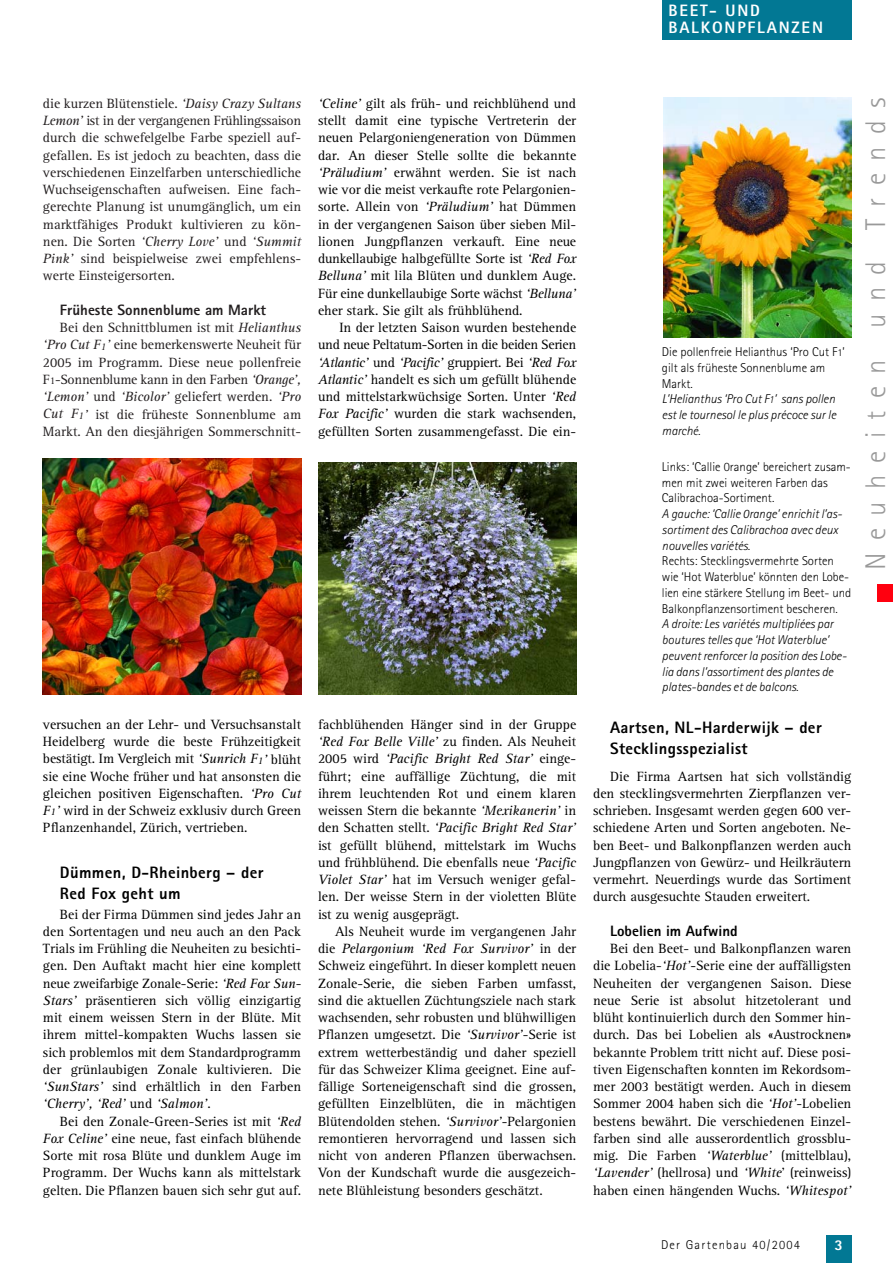
<style>
.page{position:relative;width:893px;height:1263px;background:#fff}
.page>*{position:absolute;margin:0;border:0;box-sizing:border-box;transform-origin:0 0}
.t1{font:300 28.5px "Rotis Sans Serif";letter-spacing:.435em;color:#999}
.t2{font:800 16.5px/21px "Rotis Sans Serif";letter-spacing:.02em;color:#000}
.t3{font:800 16.5px/16.5px "Rotis Sans Serif";letter-spacing:.11em;color:#fff}
.t4{font:800 15px "Rotis Sans Serif";color:#231f20}
.t5{font:800 15px "Rotis Sans Serif";color:#000}
.t6{font:800 15px "Rotis Sans Serif";color:#fff}
.t7{font:13.8px/17.2px "Rotis Serif";color:#000;text-align:justify}
.t8{font:13.8px/17.2px "Rotis Serif";color:#231f20;text-align:justify}
.t9{font:italic 300 12.75px/15.8px "Rotis Sans Serif";color:#000}
.t10{font:300 12.75px/15.8px "Rotis Sans Serif";color:#000}
.t11{font:300 12.75px "Rotis Sans Serif";letter-spacing:.095em;color:#000}
.s1{font-style:italic}
.s2{font-style:italic;font-size:10.5px}
.s3{font-size:10.5px}
.s4{font-style:italic;font-size:13.5px}
.s5{font-style:normal}
.s6{font-style:normal;font-size:10.5px}
</style>
<div class="page">
<div style="left:825px;top:1235px;width:26px;height:28px;background:#027894"></div>
<div style="left:662px;top:0;width:189px;height:40px;background:#027894"></div>
<div style="left:877px;top:584px;width:15px;height:18px;background:#ff000f"></div>
<img style="left:43px;top:458px;width:258px;height:236px">
<img style="left:318px;top:462px;width:258px;height:233px">
<img style="left:663px;top:98px;width:188px;height:240px">
<p class="t3" style="left:668px;top:4px;width:156px">BEET- UND<br>BALKONPFLANZEN</p>
<p class="t8" style="left:43px;top:96px;width:259px">die kurzen Blütenstiele. <span class="s1">‘Daisy Crazy Sultans Lemon’</span> ist in der vergangenen Frühlingssaison durch die schwefelgelbe Farbe speziell auf&shy;gefallen. Es ist jedoch zu beachten, dass die verschiedenen Einzelfarben unterschiedliche Wuchseigenschaften aufweisen. Eine fach&shy;gerechte Planung ist unumgänglich, um ein marktfähiges Produkt kultivieren zu kön&shy;nen. Die Sorten <span class="s1">‘Cherry Love’</span> und <span class="s1">‘Summit Pink’</span> sind beispielweise zwei empfehlens&shy;werte Einsteigersorten.</p>
<p class="t4" style="left:60px;top:305px;width:208px">Früheste Sonnenblume am Markt</p>
<p class="t8" style="left:43px;top:320px;width:259px;text-indent:17px">Bei den Schnittblumen ist mit <span class="s1">Helianthus ‘Pro Cut F</span><span class="s2">1</span><span class="s1">’</span> eine bemerkenswerte Neuheit für 2005 im Programm. Diese neue pollenfreie F<span class="s3">1</span>-Sonnenblume kann in den Farben <span class="s1">‘Orange’, ‘Lemon’</span> und <span class="s1">‘Bicolor’</span> geliefert werden. <span class="s1">‘Pro Cut F</span><span class="s2">1</span><span class="s4">’</span> ist die früheste Sonnenblume am Markt. An den diesjährigen Sommerschnitt-</p>
<p class="t7" style="left:318px;top:96px;width:259px"><span class="s1">‘Celine’</span> gilt als früh- und reichblühend und stellt damit eine typische Vertreterin der neuen Pelargoniengeneration von Dümmen dar. An dieser Stelle sollte die bekannte <span class="s1">‘Präludium’</span> erwähnt werden. Sie ist nach wie vor die meist verkaufte rote Pelargonien&shy;sorte. Allein von <span class="s1">‘Präludium’</span> hat Dümmen in der vergangenen Saison über sieben Mil&shy;lionen Jungpflanzen verkauft. Eine neue dunkellaubige halbgefüllte Sorte ist <span class="s1">‘Red Fox Belluna’</span> mit lila Blüten und dunklem Auge.<br>Für eine dunkellaubige Sorte wächst <span class="s1">‘Belluna’ </span>eher stark. Sie gilt als frühblühend.</p>
<p class="t7" style="left:318px;top:320px;width:259px;text-indent:21px">In der letzten Saison wurden bestehende und neue Peltatum-Sorten in die beiden Serien <span class="s1">‘Atlantic’</span> und <span class="s1">‘Pacific’</span> gruppiert. Bei <span class="s1">‘Red Fox Atlantic’</span> handelt es sich um gefüllt blühende und mittelstarkwüchsige Sorten. Unter <span class="s1">‘Red Fox Pacific’</span> wurden die stark wachsenden, gefüllten Sorten zusammengefasst. Die ein-</p>
<p class="t7" style="left:43px;top:717px;width:259px">versuchen an der Lehr- und Versuchsanstalt Heidelberg wurde die beste Frühzeitigkeit bestätigt. Im Vergleich mit <span class="s1">‘Sunrich F</span><span class="s2">1</span><span class="s1">’</span> blüht sie eine Woche früher und hat ansonsten die gleichen positiven Eigenschaften. <span class="s1">‘Pro Cut F</span><span class="s2">1</span><span class="s1">’</span> wird in der Schweiz exklusiv durch Green Pflanzenhandel, Zürich, vertrieben.</p>
<p class="t2" style="left:60px;top:863px;width:205px">Dümmen, D-Rheinberg – der<br>Red Fox geht um</p>
<p class="t7" style="left:43px;top:907px;width:259px;text-indent:17px">Bei der Firma Dümmen sind jedes Jahr an den Sortentagen und neu auch an den Pack Trials im Frühling die Neuheiten zu besichti&shy;gen. Den Auftakt macht hier eine komplett neue zweifarbige Zonale-Serie: <span class="s1">‘Red Fox Sun-Stars’</span> präsentieren sich völlig einzigartig mit einem weissen Stern in der Blüte. Mit ihrem mittel-kompakten Wuchs lassen sie sich problemlos mit dem Standardprogramm der grünlaubigen Zonale kultivieren. Die <span class="s1">‘SunStars’</span> sind erhältlich in den Farben <span class="s1">‘Cherry’, ‘Red’</span> und <span class="s1">‘Salmon’</span>.</p>
<p class="t7" style="left:43px;top:1114px;width:259px;text-indent:17px">Bei den Zonale-Green-Series ist mit <span class="s1">‘Red Fox Celine’</span> eine neue, fast einfach blühende Sorte mit rosa Blüte und dunklem Auge im Programm. Der Wuchs kann als mittelstark gelten. Die Pflanzen bauen sich sehr gut auf.</p>
<p class="t7" style="left:318px;top:717px;width:259px">fachblühenden Hänger sind in der Gruppe <span class="s1">‘Red Fox Belle Ville’</span> zu finden. Als Neuheit 2005 wird <span class="s1">‘Pacific Bright Red Star’</span> einge&shy;führt; eine auffällige Züchtung, die mit ihrem leuchtenden Rot und einem klaren weissen Stern die bekannte <span class="s1">‘Mexikanerin’</span> in den Schatten stellt. <span class="s1">‘Pacific Bright Red Star’ </span>ist gefüllt blühend, mittelstark im Wuchs und frühblühend. Die ebenfalls neue <span class="s1">‘Pacific Violet Star’</span> hat im Versuch weniger gefal&shy;len. Der weisse Stern in der violetten Blüte ist zu wenig ausgeprägt.</p>
<p class="t7" style="left:318px;top:924px;width:259px;text-indent:17px">Als Neuheit wurde im vergangenen Jahr die <span class="s1">Pelargonium ‘Red Fox Survivor’</span> in der Schweiz eingeführt. In dieser komplett neuen Zonale-Serie, die sieben Farben umfasst, sind die aktuellen Züchtungsziele nach stark wachsenden, sehr robusten und blühwilligen Pflanzen umgesetzt. Die <span class="s1">‘Survivor’</span>-Serie ist extrem wetterbeständig und daher speziell für das Schweizer Klima geeignet. Eine auf&shy;fällige Sorteneigenschaft sind die grossen, gefüllten Einzelblüten, die in mächtigen Blütendolden stehen. <span class="s1">‘Survivor’</span>-Pelargonien remontieren hervorragend und lassen sich nicht von anderen Pflanzen überwachsen.<br>Von der Kundschaft wurde die ausgezeich&shy;nete Blühleistung besonders geschätzt.</p>
<p class="t9" style="left:662px;top:345px;width:184px"><span class="s5">Die pollenfreie Helianthus ‘Pro Cut F</span><span class="s6">1</span><span class="s5">’ gilt als früheste Sonnenblume am<br>Markt.<br></span>L’Helianthus ‘Pro Cut F<span class="s3">1</span>’ sans pollen est le tournesol le plus précoce sur le marché.</p>
<p class="t10" style="left:662px;top:460px;width:190px">Links: ‘Callie 0range’ bereichert zusam&shy;men mit zwei weiteren Farben das<br>Calibrachoa-Sortiment.</p>
<p class="t9" style="left:662px;top:507px;width:182px">A gauche: ‘Callie 0range’ enrichit l’as&shy;sortiment des Calibrachoa avec deux nouvelles variétés.</p>
<p class="t10" style="left:662px;top:555px;width:191px">Rechts: Stecklingsvermehrte Sorten wie ‘Hot Waterblue’ könnten den Lobe&shy;lien eine stärkere Stellung im Beet- und Balkonpflanzensortiment bescheren.</p>
<p class="t9" style="left:662px;top:618px;width:186px">A droite: Les variétés multipliées par boutures telles que ‘Hot Waterblue’ peuvent renforcer la position des Lobe&shy;lia dans l’assortiment des plantes de plates-bandes et de balcons.</p>
<p class="t2" style="left:610px;top:718px;width:213px">Aartsen, NL-Harderwijk – der<br>Stecklingsspezialist</p>
<p class="t7" style="left:593px;top:769px;width:259px;text-indent:17px">Die Firma Aartsen hat sich vollständig den stecklingsvermehrten Zierpflanzen ver&shy;schrieben. Insgesamt werden gegen 600 ver&shy;schiedene Arten und Sorten angeboten. Ne&shy;ben Beet- und Balkonpflanzen werden auch Jungpflanzen von Gewürz- und Heilkräutern vermehrt. Neuerdings wurde das Sortiment durch ausgesuchte Stauden erweitert.</p>
<p class="t5" style="left:610px;top:926px;width:129px">Lobelien im Aufwind</p>
<p class="t7" style="left:593px;top:941px;width:259px;text-indent:17px">Bei den Beet- und Balkonpflanzen waren die Lobelia-<span class="s1">‘Hot’</span>-Serie eine der auffälligsten Neuheiten der vergangenen Saison. Diese neue Serie ist absolut hitzetolerant und blüht kontinuierlich durch den Sommer hin&shy;durch. Das bei Lobelien als «Austrocknen» bekannte Problem tritt nicht auf. Diese posi&shy;tiven Eigenschaften konnten im Rekordsom&shy;mer 2003 bestätigt werden. Auch in diesem Sommer 2004 haben sich die <span class="s1">‘Hot’</span>-Lobelien bestens bewährt. Die verschiedenen Einzel&shy;farben sind alle ausserordentlich grossblu&shy;mig. Die Farben <span class="s1">‘Waterblue’</span> (mittelblau), <span class="s1">‘Lavender’</span> (hellrosa) und <span class="s1">‘White</span>’ (reinweiss) haben einen hängenden Wuchs. <span class="s1">‘Whitespot’</span></p>
<h1 class="t1" style="left:865px;top:570px;width:474px;rotate:-90deg">Neuheiten und Trends</h1>
<p class="t11" style="left:661px;top:1240px;width:140px">Der Gartenbau 40/2004</p>
<p class="t6" style="left:834px;top:1240px;width:10px">3</p>
</div>
